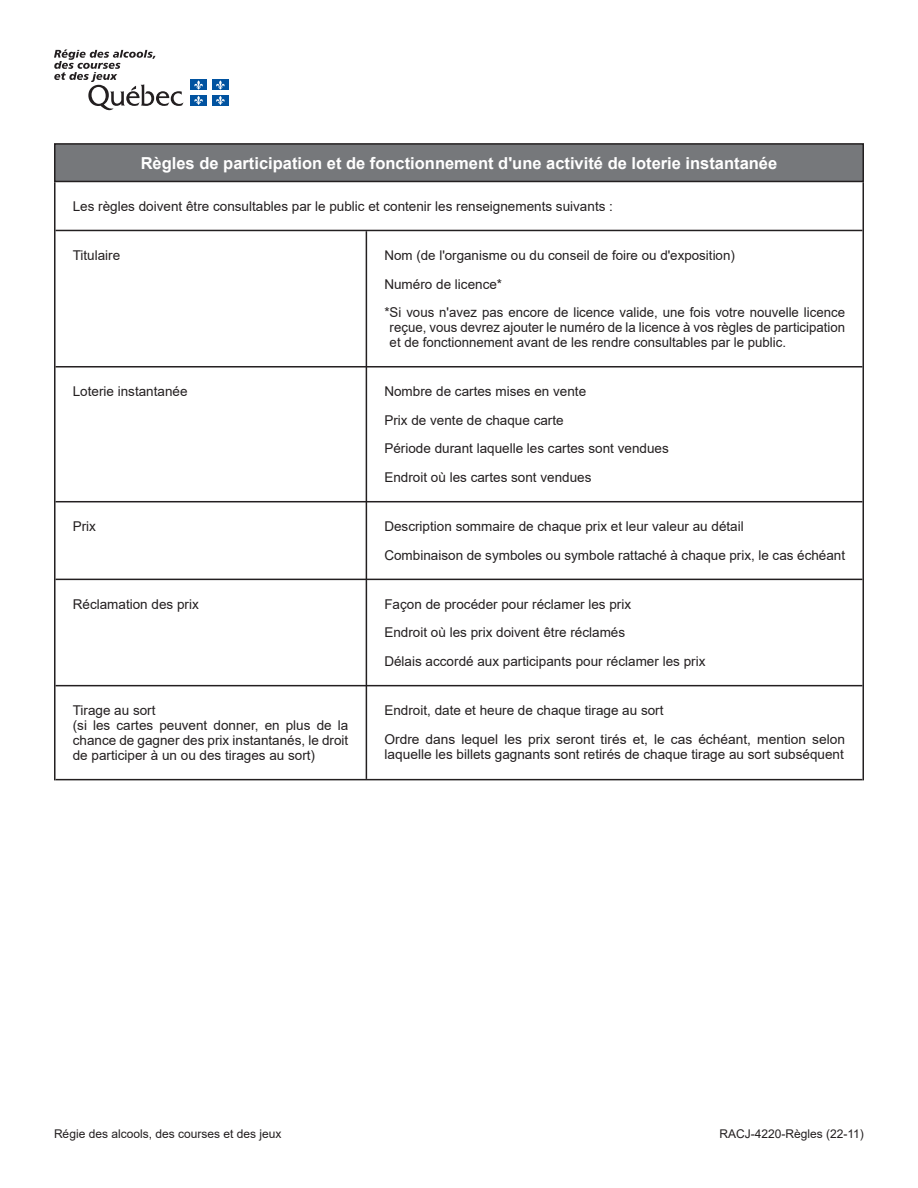
<style>
.page{position:relative;width:918px;height:1188px;background:#fff}
.page>*{position:absolute;margin:0;border:0;box-sizing:border-box;transform-origin:0 0}
.t1{font:700 16.5px "Arial";color:#fff}
.t2{font:13.5px/15px "Arial";color:#231f20}
.t3{font:13.35px "Arial";color:#231f20}
.t4{font:12px "Arial";color:#231f20}
</style>
<div class="page">
<div style="left:55px;top:144px;width:808px;height:37px;background:#76787b"></div>
<div style="left:54px;top:143px;width:810px;height:39px;border:2px solid #231f20"></div>
<hr style="left:54px;top:182px;width:2px;height:598px;background:#231f20">
<hr style="left:862px;top:182px;width:2px;height:598px;background:#231f20">
<hr style="left:56px;top:230px;width:807px;height:1px;background:#231f20">
<hr style="left:366px;top:231px;width:1px;height:548px;background:#231f20">
<hr style="left:56px;top:366px;width:807px;height:2px;background:#231f20">
<hr style="left:56px;top:501px;width:807px;height:1px;background:#231f20">
<hr style="left:56px;top:579px;width:807px;height:1px;background:#231f20">
<hr style="left:56px;top:685px;width:807px;height:1px;background:#231f20">
<hr style="left:56px;top:779px;width:807px;height:1px;background:#231f20">
<svg style="left:54px;top:50px;width:130px;height:60px"></svg>
<div style="left:190px;top:80px;width:17px;height:10px;background:#0153a0"></div>
<svg style="left:194px;top:80px;width:9px;height:10px"></svg>
<div style="left:212px;top:80px;width:17px;height:10px;background:#0153a0"></div>
<svg style="left:216px;top:80px;width:9px;height:10px"></svg>
<div style="left:190px;top:95px;width:17px;height:11px;background:#0153a0"></div>
<svg style="left:194px;top:96px;width:9px;height:9px"></svg>
<div style="left:212px;top:95px;width:17px;height:11px;background:#0153a0"></div>
<svg style="left:216px;top:96px;width:9px;height:9px"></svg>
<p class="t1" style="left:141px;top:151px;width:638px">Règles de participation et de fonctionnement d'une activité de loterie instantanée</p>
<p class="t2" style="left:73px;top:199px;width:542px">Les règles doivent être consultables par le public et contenir les renseignements suivants :</p>
<p class="t2" style="left:73px;top:248px;width:49px">Titulaire</p>
<p class="t3" style="left:384px;top:246px;width:352px">Nom (de l'organisme ou du conseil de foire ou d'exposition)</p>
<p class="t2" style="left:384px;top:276px;width:119px">Numéro de licence*</p>
<p class="t2" style="left:384px;top:305px;width:462px">*Si vous n'avez pas encore de licence valide, une fois votre nouvelle licence</p>
<p class="t2" style="left:390px;top:320px;width:457px">reçue, vous devrez ajouter le numéro de la licence à vos règles de participation et de fonctionnement avant de les rendre consultables par le public.</p>
<p class="t2" style="left:73px;top:384px;width:116px">Loterie instantanée</p>
<p class="t2" style="left:384px;top:384px;width:203px">Nombre de cartes mises en vente</p>
<p class="t2" style="left:384px;top:413px;width:181px">Prix de vente de chaque carte</p>
<p class="t2" style="left:384px;top:441px;width:286px">Période durant laquelle les cartes sont vendues</p>
<p class="t2" style="left:384px;top:470px;width:209px">Endroit où les cartes sont vendues</p>
<p class="t2" style="left:73px;top:519px;width:25px">Prix</p>
<p class="t2" style="left:384px;top:519px;width:361px">Description sommaire de chaque prix et leur valeur au détail</p>
<p class="t2" style="left:384px;top:547px;width:462px">Combinaison de symboles ou symbole rattaché à chaque prix, le cas échéant</p>
<p class="t2" style="left:73px;top:596px;width:128px">Réclamation des prix</p>
<p class="t2" style="left:384px;top:596px;width:248px">Façon de procéder pour réclamer les prix</p>
<p class="t2" style="left:384px;top:625px;width:242px">Endroit où les prix doivent être réclamés</p>
<p class="t2" style="left:384px;top:654px;width:323px">Délais accordé aux participants pour réclamer les prix</p>
<p class="t2" style="left:73px;top:703px;width:84px">Tirage au sort</p>
<p class="t2" style="left:73px;top:718px;width:277px;text-align:justify">(si les cartes peuvent donner, en plus de la chance de gagner des prix instantanés, le droit de participer à un ou des tirages au sort)</p>
<p class="t2" style="left:384px;top:703px;width:281px">Endroit, date et heure de chaque tirage au sort</p>
<p class="t2" style="left:384px;top:731px;width:462px">Ordre dans lequel les prix seront tirés et, le cas échéant, mention selon laquelle les billets gagnants sont retirés de chaque tirage au sort subséquent</p>
<p class="t4" style="left:54px;top:1126px;width:229px">Régie des alcools, des courses et des jeux</p>
<p class="t4" style="left:719px;top:1126px;width:146px">RACJ-4220-Règles (22-11)</p>
</div>
